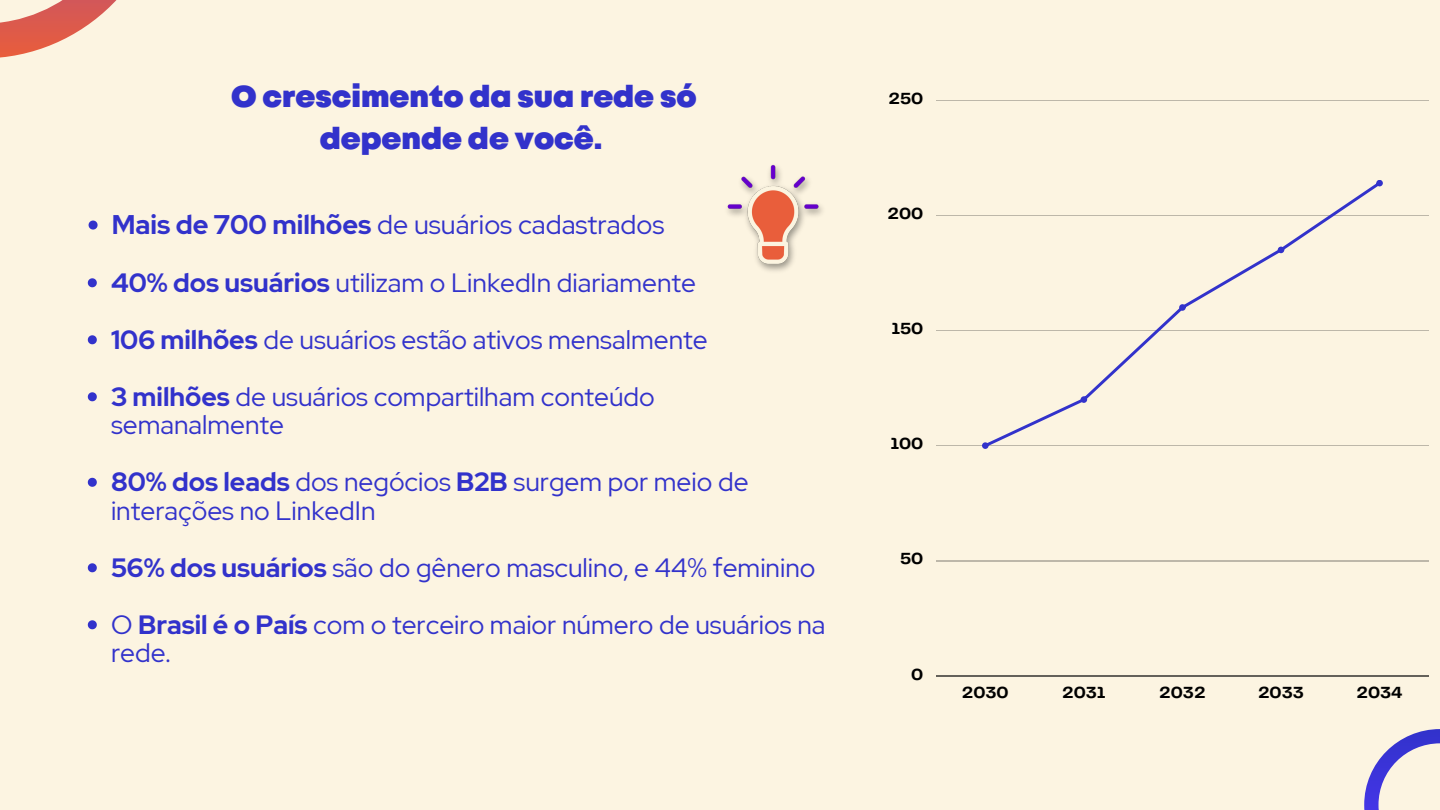
<style>
.page{position:relative;width:1440px;height:810px;background:#fcf4e1}
.page>*{position:absolute;margin:0;border:0;box-sizing:border-box;transform-origin:0 0}
.t1{font:900 30.2px/42.2px "Mont";color:#3232cb;text-align:center}
.t2{font:26.9px "Red Hat Display";color:#3232cb}
.t3{font:26.4px/28.5px "Red Hat Display";color:#3232cb}
.t4{font:700 16.8px "Telegraf";color:#000}
.s1{font-weight:700}
</style>
<div class="page">
<svg style="left:0;top:0;width:117px;height:58px"></svg>
<svg style="left:89px;top:221px;width:9px;height:9px"></svg>
<svg style="left:88px;top:278px;width:9px;height:9px"></svg>
<svg style="left:88px;top:335px;width:9px;height:9px"></svg>
<svg style="left:88px;top:392px;width:9px;height:9px"></svg>
<svg style="left:88px;top:478px;width:9px;height:9px"></svg>
<svg style="left:88px;top:563px;width:9px;height:9px"></svg>
<svg style="left:88px;top:620px;width:9px;height:9px"></svg>
<hr style="left:936px;top:100px;width:493px;height:1px;background:#000">
<hr style="left:936px;top:215px;width:493px;height:1px;background:#000">
<hr style="left:936px;top:330px;width:493px;height:1px;background:#000">
<hr style="left:936px;top:445px;width:493px;height:1px;background:#000">
<hr style="left:936px;top:560px;width:493px;height:1px;background:#000">
<hr style="left:936px;top:676px;width:493px;height:1px;background:#000">
<svg style="left:982px;top:180px;width:401px;height:269px"></svg>
<svg style="left:1364px;top:729px;width:76px;height:81px"></svg>
<img style="left:727px;top:164px;width:96px;height:107px">
<p class="t1" style="left:231px;top:78px;width:467px">O crescimento da sua rede só depende de você.</p>
<p class="t2" style="left:112px;top:207px;width:554px"><span class="s1">Mais de 700 milhões</span> de usuários cadastrados</p>
<p class="t3" style="left:111px;top:268px;width:587px"><span class="s1">40% dos usuários</span> utilizam o LinkedIn diariamente</p>
<p class="t3" style="left:111px;top:325px;width:598px"><span class="s1">106 milhões</span> de usuários estão ativos mensalmente</p>
<p class="t3" style="left:111px;top:382px;width:545px"><span class="s1">3 milhões</span> de usuários compartilham conteúdo semanalmente</p>
<p class="t3" style="left:111px;top:468px;width:639px"><span class="s1">80% dos leads</span> dos negócios <span class="s1">B2B</span> surgem por meio de interações no LinkedIn</p>
<p class="t3" style="left:111px;top:553px;width:706px"><span class="s1">56% dos usuários</span> são do gênero masculino, e 44% feminino</p>
<p class="t3" style="left:111px;top:610px;width:716px">O <span class="s1">Brasil é o País</span> com o terceiro maior número de usuários na rede.</p>
<p class="t4" style="left:889px;top:91px;width:36px">250</p>
<p class="t4" style="left:888px;top:206px;width:37px">200</p>
<p class="t4" style="left:891px;top:321px;width:33px">150</p>
<p class="t4" style="left:890px;top:436px;width:34px">100</p>
<p class="t4" style="left:900px;top:552px;width:25px">50</p>
<p class="t4" style="left:911px;top:667px;width:14px">0</p>
<p class="t4" style="left:962px;top:685px;width:48px">2030</p>
<p class="t4" style="left:1062px;top:685px;width:45px">2031</p>
<p class="t4" style="left:1159px;top:685px;width:48px">2032</p>
<p class="t4" style="left:1258px;top:685px;width:47px">2033</p>
<p class="t4" style="left:1356px;top:685px;width:48px">2034</p>
</div>
